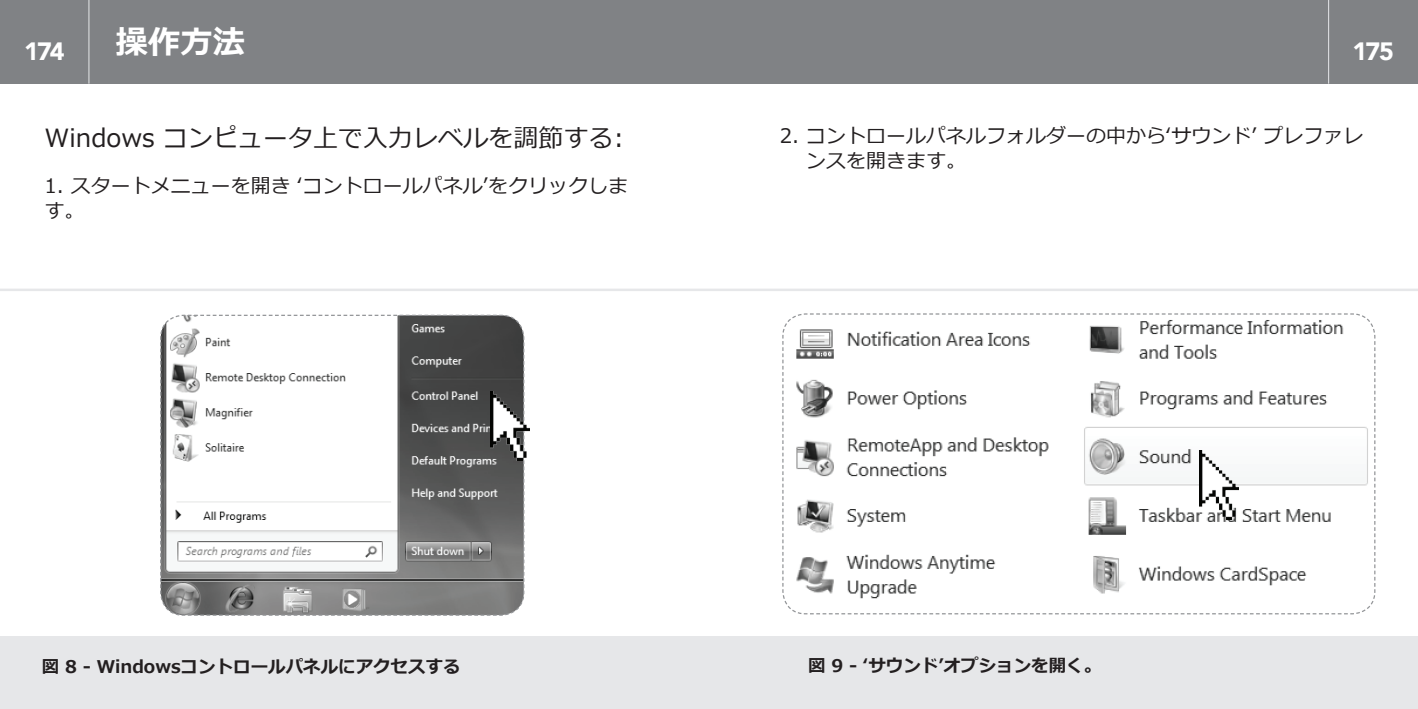
<style>
.page{position:relative;width:1418px;height:709px;background:#fff}
.page>*{position:absolute;margin:0;border:0;box-sizing:border-box;transform-origin:0 0}
.t1{font:700 32.5px "Meiryo";color:#fff}
.t2{font:25px "Meiryo";color:#231f20}
.t3{font:900 25px "Avenir";letter-spacing:-.075em;color:#fff}
.t4{font:20px/25px "Meiryo";color:#231f20}
.t5{font:700 17.5px "Meiryo";color:#231f20}
</style>
<div class="page">
<div style="left:0;top:0;width:1417px;height:84px;background:#808285"></div>
<hr style="left:88px;top:0;width:1px;height:84px;background:#e6e7e9">
<hr style="left:1328px;top:0;width:1px;height:84px;background:#e6e7e9">
<div style="left:0;top:636px;width:709px;height:73px;background:#e6e7e9"></div>
<hr style="left:0;top:288px;width:1417px;height:3px;background:#e6e7e9">
<svg style="left:160px;top:314px;width:365px;height:302px"></svg>
<img style="left:490px;top:392px;width:39px;height:69px">
<div style="left:709px;top:636px;width:708px;height:73px;background:#e6e7e9"></div>
<svg style="left:782px;top:313px;width:593px;height:302px"></svg>
<img style="left:1199px;top:450px;width:39px;height:69px">
<h1 class="t1" style="left:115px;top:20px;width:131px">操作方法</h1>
<p class="t3" style="left:24px;top:30px;width:42px">174</p>
<p class="t3" style="left:1352px;top:30px;width:43px">175</p>
<p class="t2" style="left:44px;top:120px;width:581px">Windows コンピュータ上で入力レベルを調節する:</p>
<p class="t4" style="left:44px;top:174px;width:585px">1. スタートメニューを開き ‘コントロールパネル’をクリックします。</p>
<p class="t4" style="left:806px;top:124px;width:559px;text-indent:-26px">2. コントロールパネルフォルダーの中から‘サウンド’ プレファレンスを開きます。</p>
<p class="t5" style="left:42px;top:654px;width:420px">図 8 - Windowsコントロールパネルにアクセスする</p>
<p class="t5" style="left:808px;top:654px;width:294px">図 9 - ‘サウンド’オプションを開く。</p>
</div>
